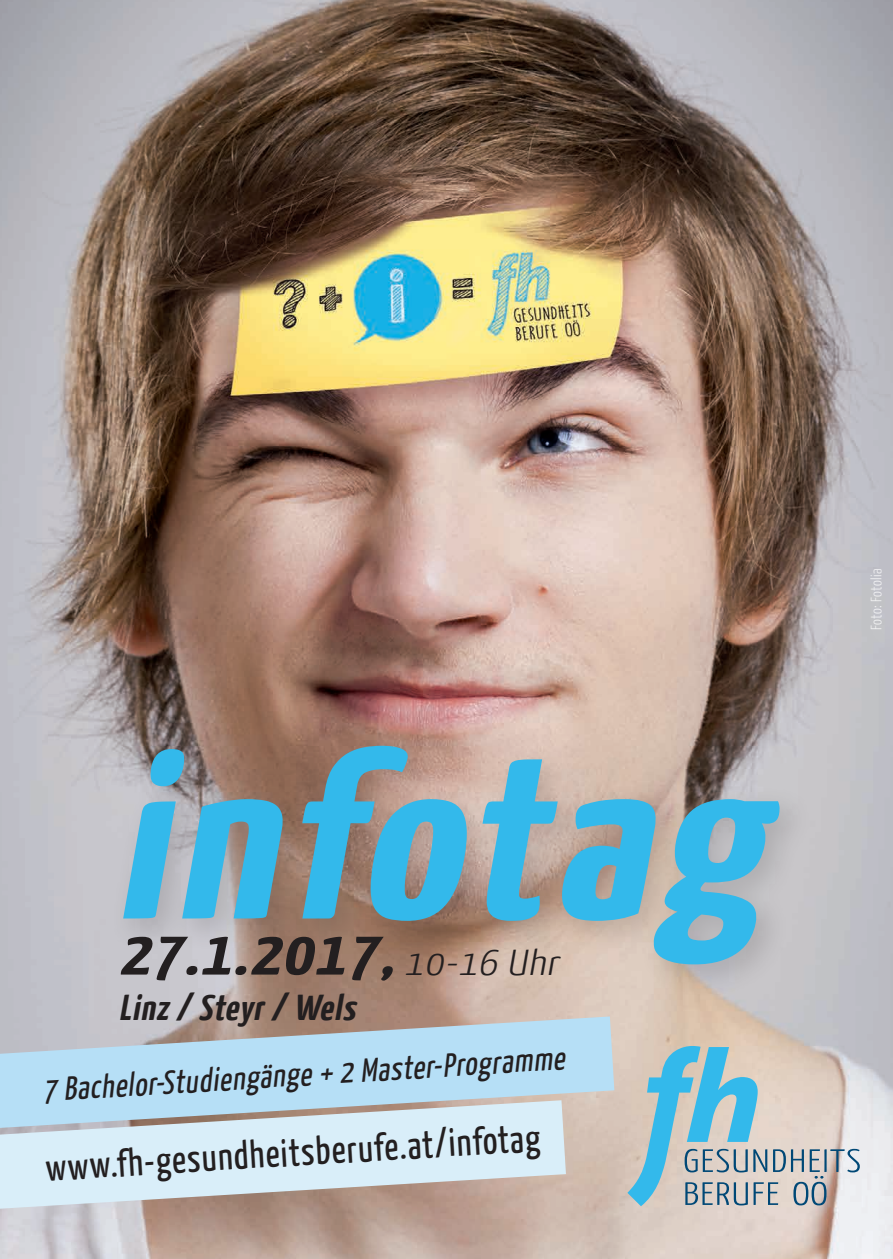
<style>
.page{position:relative;width:893px;height:1259px;background:#fff}
.page>*{position:absolute;margin:0;border:0;box-sizing:border-box;transform-origin:0 0}
.t1{font:italic 700 234px "Yanone Kaffeesatz";color:#33b9eb;scale:1.2 1}
.t2{font:italic 700 63px "Yanone Kaffeesatz";color:#231f20;scale:1.2 1}
.t3{font:38.7px "Yanone Kaffeesatz";color:#231f20}
.t4{font:italic 700 36px "Yanone Kaffeesatz";color:#231f20;scale:1.1 1}
.t5{font:italic 33px "Yanone Kaffeesatz";color:#231f20}
.t6{font:300 15px "Yanone Kaffeesatz";letter-spacing:.015em;color:#fff}
.s1{font-weight:300;font-size:36px}
</style>
<div class="page">
<img style="left:0;top:0;width:893px;height:1259px">
<div style="left:108px;top:730px;width:706px;height:269px;background:#231f20;opacity:.16"></div>
<svg style="left:0;top:1128px;width:566px;height:80px;background:#d1dce2"></svg>
<svg style="left:0;top:1016px;width:614px;height:112px;background:#b9d2e1"></svg>
<svg style="left:627px;top:1046px;width:233px;height:160px;background:#b1c4c8"></svg>
<div style="left:856px;top:554px;width:37px;height:108px;background:#c1c2c7"></div>
<h1 class="t1" style="left:114px;top:694px;width:582px">infotag</h1>
<h2 class="t2" style="left:119px;top:914px;width:374px">27.1.2017,<span class="s1">10-16 Uhr</span></h2>
<p class="t4" style="left:119px;top:985px;width:223px">Linz / Steyr/ Wels</p>
<p class="t5" style="left:42px;top:1067px;width:524px;rotate:-3deg">7 Bachelor-Studiengänge + 2 Master-Programme</p>
<p class="t3" style="left:44px;top:1146px;width:497px;rotate:-4deg">www.fh-gesundheitsberufe.at/infotag</p>
<p class="t6" style="left:867px;top:629px;width:63px;rotate:-90deg">Foto: Fotolia</p>
</div>
